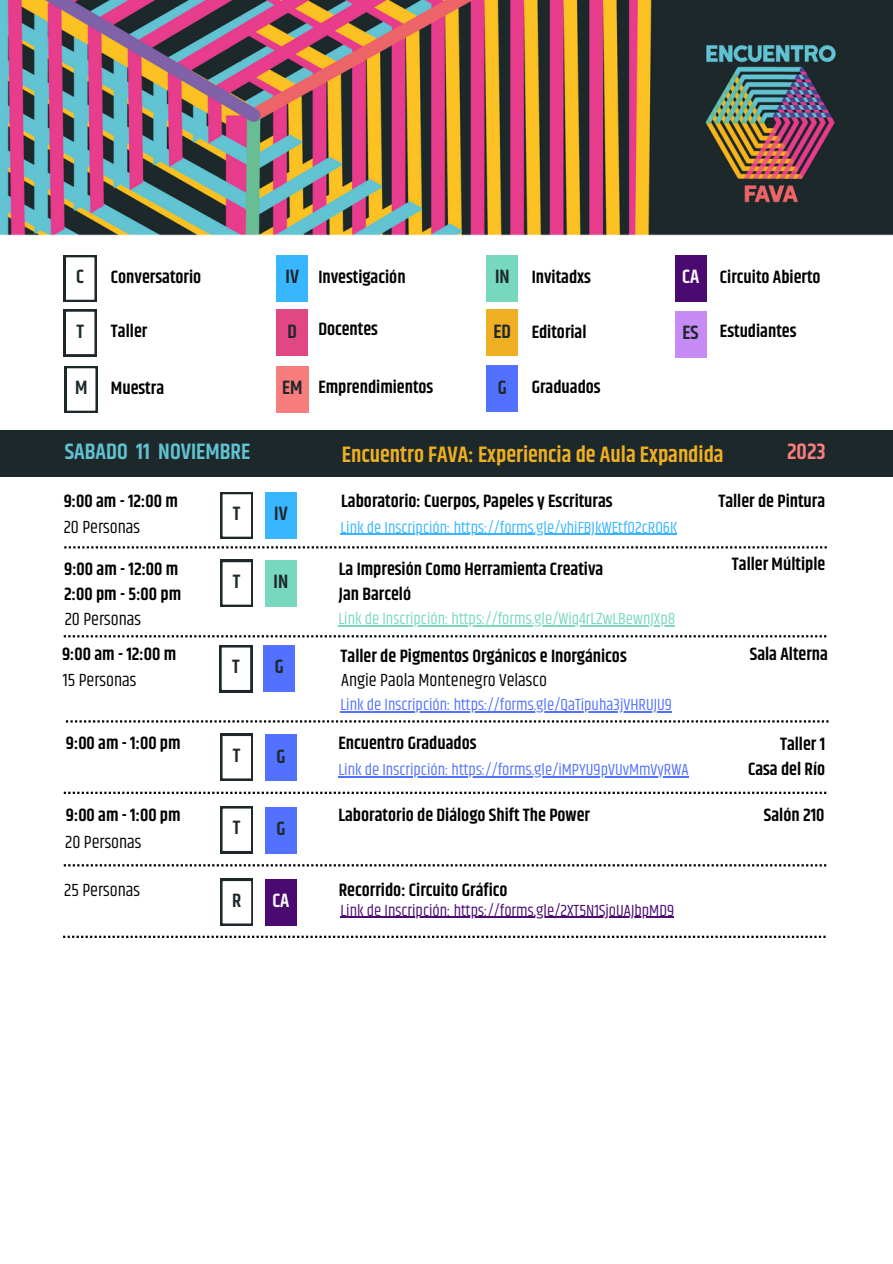
<style>
.page{position:relative;width:893px;height:1264px;background:#fff}
.page>*{position:absolute;margin:0;border:0;box-sizing:border-box;transform-origin:0 0}
.t1{font:600 22.5px "Khand";color:#efaf22}
.t2{font:600 22.5px "Khand";color:#61c2d1}
.t3{font:600 22.5px "Khand";color:#f87d7d}
.t4{font:600 19.5px "Khand";color:#1e282c}
.t5{font:600 19.5px "Khand";color:#fefefc}
.t6{font:600 18px "Khand";color:#000}
.t7{font:18px "Khand";color:#000}
.t8{font:16.5px "Khand";color:#5271ff}
.t9{font:16.5px "Khand";color:#38b6ff}
.t10{font:16.5px "Khand";color:#77d8be}
.t11{font:16.5px "Khand";color:#4a0a72}
</style>
<div class="page">
<svg style="left:64px;top:255px;width:32px;height:47px"></svg>
<div style="left:277px;top:255px;width:31px;height:47px;background:#38b6ff"></div>
<div style="left:675px;top:311px;width:31px;height:46px;background:#c68bf4"></div>
<div style="left:675px;top:255px;width:31px;height:47px;background:#4a0a72"></div>
<svg style="left:64px;top:309px;width:32px;height:47px"></svg>
<div style="left:486px;top:309px;width:32px;height:47px;background:#efaf22"></div>
<div style="left:276px;top:309px;width:32px;height:47px;background:#e04783"></div>
<div style="left:276px;top:366px;width:32px;height:47px;background:#f87d7d"></div>
<div style="left:487px;top:365px;width:31px;height:47px;background:#5271ff"></div>
<svg style="left:65px;top:366px;width:32px;height:47px"></svg>
<div style="left:487px;top:255px;width:31px;height:47px;background:#77d8be"></div>
<img style="left:0;top:0;width:892px;height:235px">
<div style="left:0;top:430px;width:892px;height:46px;background:#1d282b"></div>
<svg style="left:64px;top:546px;width:762px;height:2px"></svg>
<svg style="left:64px;top:635px;width:762px;height:2px"></svg>
<svg style="left:64px;top:791px;width:762px;height:3px"></svg>
<svg style="left:64px;top:864px;width:762px;height:2px"></svg>
<div style="left:265px;top:492px;width:31px;height:47px;background:#38b6ff"></div>
<svg style="left:220px;top:492px;width:33px;height:47px"></svg>
<svg style="left:220px;top:560px;width:33px;height:47px"></svg>
<hr style="left:338px;top:625px;width:337px;height:1px;background:#77d8be">
<div style="left:265px;top:560px;width:31px;height:46px;background:#77d8be"></div>
<svg style="left:220px;top:733px;width:33px;height:47px"></svg>
<svg style="left:220px;top:806px;width:33px;height:47px"></svg>
<svg style="left:220px;top:878px;width:33px;height:47px"></svg>
<div style="left:265px;top:734px;width:31px;height:47px;background:#5271ff"></div>
<div style="left:265px;top:807px;width:31px;height:46px;background:#5271ff"></div>
<hr style="left:340px;top:533px;width:337px;height:2px;background:#38b6ff">
<svg style="left:63px;top:935px;width:762px;height:2px"></svg>
<div style="left:265px;top:879px;width:31px;height:46px;background:#4a0a72"></div>
<div style="left:263px;top:645px;width:32px;height:47px;background:#5271ff"></div>
<svg style="left:219px;top:645px;width:33px;height:47px"></svg>
<hr style="left:340px;top:711px;width:332px;height:1px;background:#5271ff">
<hr style="left:338px;top:776px;width:350px;height:1px;background:#5271ff">
<hr style="left:340px;top:916px;width:334px;height:1px;background:#4a0a72">
<svg style="left:66px;top:720px;width:762px;height:2px"></svg>
<p class="t6" style="left:111px;top:264px;width:92px">Conversatorio</p>
<p class="t6" style="left:318px;top:264px;width:89px">Investigación</p>
<p class="t4" style="left:495px;top:263px;width:16px">IN</p>
<p class="t4" style="left:76px;top:263px;width:9px">C</p>
<p class="t4" style="left:285px;top:263px;width:15px">IV</p>
<p class="t6" style="left:531px;top:264px;width:61px">Invitadxs</p>
<p class="t6" style="left:318px;top:316px;width:61px">Docentes</p>
<p class="t6" style="left:531px;top:319px;width:56px">Editorial</p>
<p class="t6" style="left:111px;top:318px;width:38px">Taller</p>
<p class="t4" style="left:76px;top:317px;width:9px">T</p>
<p class="t4" style="left:287px;top:317px;width:11px">D</p>
<p class="t4" style="left:493px;top:317px;width:19px">ED</p>
<p class="t6" style="left:318px;top:374px;width:117px">Emprendimientos</p>
<p class="t6" style="left:531px;top:374px;width:70px">Graduados</p>
<p class="t4" style="left:75px;top:373px;width:14px">M</p>
<p class="t4" style="left:282px;top:374px;width:22px">EM</p>
<p class="t4" style="left:498px;top:373px;width:10px">G</p>
<p class="t6" style="left:111px;top:375px;width:55px">Muestra</p>
<p class="t5" style="left:682px;top:263px;width:19px">CA</p>
<p class="t4" style="left:682px;top:318px;width:18px">ES</p>
<p class="t6" style="left:719px;top:264px;width:102px">Circuito Abierto</p>
<p class="t6" style="left:719px;top:318px;width:78px">Estudiantes</p>
<p class="t2" style="left:65px;top:435px;width:187px">SABADO 11 NOVIEMBRE</p>
<p class="t3" style="left:787px;top:436px;width:40px">2023</p>
<p class="t1" style="left:342px;top:438px;width:383px">Encuentro FAVA: Experiencia de Aula Expandida</p>
<p class="t6" style="left:64px;top:488px;width:116px">9:00 am - 12:00 m</p>
<p class="t6" style="left:341px;top:488px;width:273px">Laboratorio: Cuerpos, Papeles y Escrituras</p>
<p class="t6" style="left:718px;top:488px;width:108px">Taller de Pintura</p>
<p class="t4" style="left:233px;top:499px;width:9px">T</p>
<p class="t4" style="left:274px;top:499px;width:15px">IV</p>
<p class="t7" style="left:64px;top:514px;width:78px">20 Personas</p>
<p class="t9" style="left:340px;top:515px;width:338px">Link de Inscripción: https://forms.gle/vhiFBJkWEtfQ2cRQ6K</p>
<p class="t6" style="left:64px;top:556px;width:116px">9:00 am - 12:00 m</p>
<p class="t6" style="left:64px;top:581px;width:118px">2:00 pm - 5:00 pm</p>
<p class="t7" style="left:65px;top:606px;width:78px">20 Personas</p>
<p class="t4" style="left:233px;top:567px;width:9px">T</p>
<p class="t4" style="left:273px;top:567px;width:16px">IN</p>
<p class="t6" style="left:339px;top:556px;width:266px">La Impresión Como Herramienta Creativa</p>
<p class="t6" style="left:339px;top:581px;width:74px">Jan Barceló</p>
<p class="t10" style="left:338px;top:606px;width:338px">Link de Inscripción: https://forms.gle/Wiq4rLZwLBewnJXp8</p>
<p class="t6" style="left:731px;top:551px;width:95px">Taller Múltiple</p>
<p class="t6" style="left:62px;top:641px;width:116px">9:00 am - 12:00 m</p>
<p class="t6" style="left:340px;top:642px;width:288px">Taller de Pigmentos Orgánicos e Inorgánicos</p>
<p class="t6" style="left:749px;top:641px;width:80px">Sala Alterna</p>
<p class="t8" style="left:340px;top:693px;width:333px">Link de Inscripción: https://forms.gle/QaTipuha3jVHRUJU9</p>
<p class="t4" style="left:232px;top:653px;width:9px">T</p>
<p class="t4" style="left:275px;top:653px;width:10px">G</p>
<p class="t7" style="left:341px;top:667px;width:207px">Angie Paola Montenegro Velasco</p>
<p class="t7" style="left:63px;top:667px;width:75px">15 Personas</p>
<p class="t6" style="left:66px;top:730px;width:116px">9:00 am - 1:00 pm</p>
<p class="t6" style="left:66px;top:802px;width:116px">9:00 am - 1:00 pm</p>
<p class="t7" style="left:65px;top:828px;width:78px">20 Personas</p>
<p class="t4" style="left:233px;top:741px;width:9px">T</p>
<p class="t4" style="left:233px;top:814px;width:9px">T</p>
<p class="t4" style="left:276px;top:742px;width:10px">G</p>
<p class="t4" style="left:276px;top:814px;width:10px">G</p>
<p class="t6" style="left:338px;top:730px;width:140px">Encuentro Graduados</p>
<p class="t8" style="left:338px;top:757px;width:352px">Link de Inscripción: https://forms.gle/iMPYU9pVUvMmVyRWA</p>
<p class="t6" style="left:338px;top:802px;width:253px">Laboratorio de Diálogo Shift The Power</p>
<p class="t6" style="left:780px;top:731px;width:47px">Taller 1</p>
<p class="t6" style="left:748px;top:755px;width:79px">Casa del Río</p>
<p class="t6" style="left:763px;top:802px;width:62px">Salón 210</p>
<p class="t7" style="left:64px;top:877px;width:77px">25 Personas</p>
<p class="t4" style="left:232px;top:886px;width:11px">R</p>
<p class="t5" style="left:272px;top:886px;width:19px">CA</p>
<p class="t6" style="left:339px;top:877px;width:170px">Recorrido: Circuito Gráfico</p>
<p class="t11" style="left:340px;top:898px;width:335px">Link de Inscripción: https://forms.gle/2XT5N1SjoUAJbpMD9</p>
</div>
